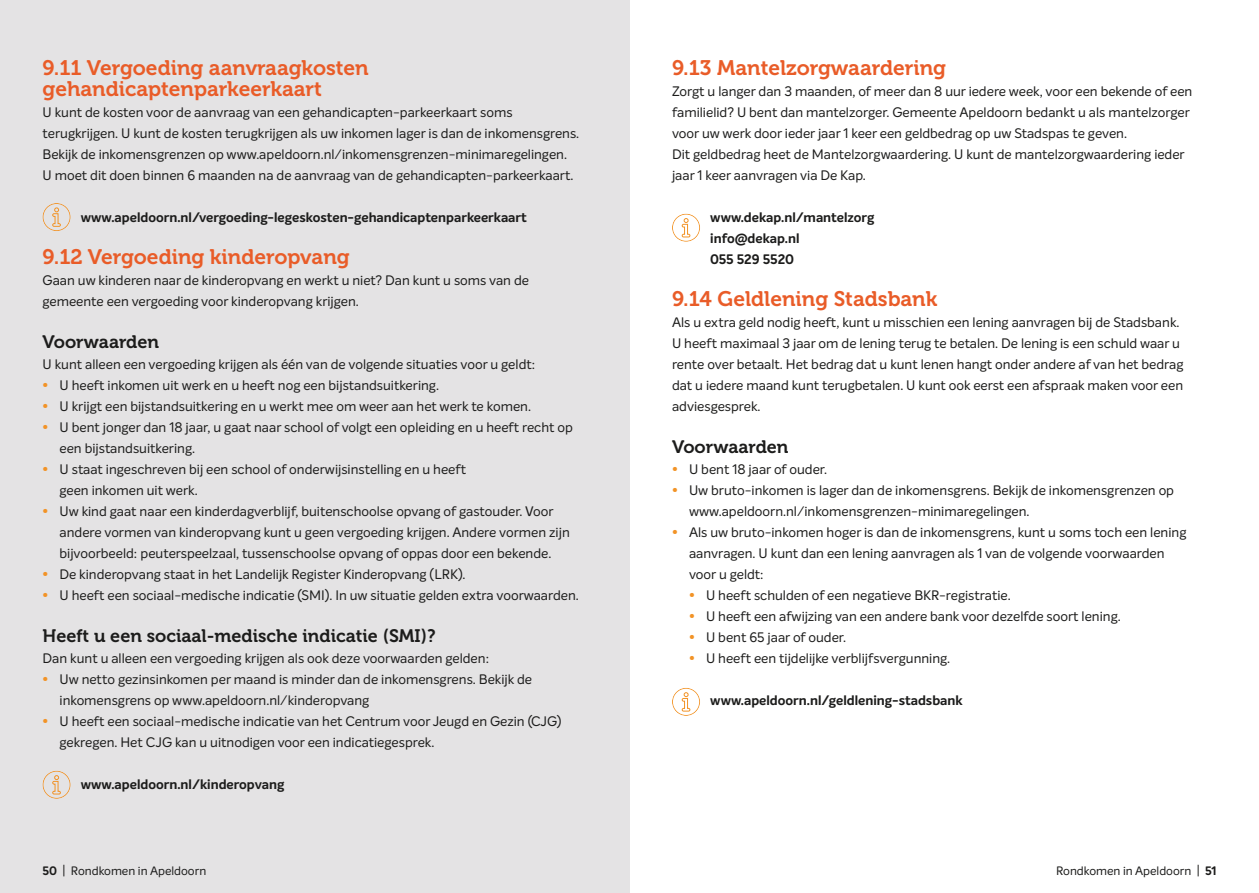
<style>
.page{position:relative;width:1259px;height:893px;background:#fff}
.page>*{position:absolute;margin:0;border:0;box-sizing:border-box;transform-origin:0 0}
.t1{font:21px/21px "Museo 700";color:#e95c28}
.t2{font:18px "Museo 700";color:#1c1c1b}
.t3{font:13.5px/21px "Intelo";color:#1c1c1b}
.t4{font:700 13.5px/21px "Intelo";color:#1c1c1b}
.t5{font:12px "Intelo";color:#1c1c1b}
.s1{font-weight:700;color:#f29326}
.s2{font-weight:700}
</style>
<div class="page">
<div style="left:0;top:0;width:629px;height:893px;background:#e4e3e4"></div>
<div style="left:43px;top:203px;width:28px;height:28px;border:1px solid #f29326;border-radius:50%"></div>
<svg style="left:52px;top:207px;width:9px;height:20px"></svg>
<div style="left:672px;top:214px;width:28px;height:28px;border:1px solid #f29326;border-radius:50%"></div>
<svg style="left:681px;top:218px;width:9px;height:20px"></svg>
<div style="left:672px;top:688px;width:28px;height:28px;border:1px solid #f29326;border-radius:50%"></div>
<svg style="left:681px;top:692px;width:9px;height:20px"></svg>
<div style="left:43px;top:771px;width:28px;height:28px;border:1px solid #f29326;border-radius:50%"></div>
<svg style="left:52px;top:775px;width:9px;height:20px"></svg>
<h1 class="t1" style="left:43px;top:58px;width:328px">9.11 Vergoeding aanvraagkosten gehandicaptenparkeerkaart</h1>
<p class="t3" style="left:43px;top:102px;width:538px">U kunt de kosten voor de aanvraag van een gehandicapten-parkeerkaart soms terugkrijgen. U kunt de kosten terugkrijgen als uw inkomen lager is dan de inkomensgrens.<br>Bekijk de inkomensgrenzen op www.apeldoorn.nl/inkomensgrenzen-minimaregelingen.<br>U moet dit doen binnen 6 maanden na de aanvraag van de gehandicapten-parkeerkaart.</p>
<p class="t4" style="left:81px;top:207px;width:447px">www.apeldoorn.nl/vergoeding-legeskosten-gehandicaptenparkeerkaart</p>
<h1 class="t1" style="left:43px;top:247px;width:309px">9.12 Vergoeding kinderopvang</h1>
<p class="t3" style="left:43px;top:270px;width:488px">Gaan uw kinderen naar de kinderopvang en werkt u niet? Dan kunt u soms van de gemeente een vergoeding voor kinderopvang krijgen.</p>
<h2 class="t2" style="left:43px;top:332px;width:118px">Voorwaarden</h2>
<p class="t3" style="left:43px;top:354px;width:494px">U kunt alleen een vergoeding krijgen als één van de volgende situaties voor u geldt:</p>
<p class="t3" style="left:43px;top:375px;width:398px"><span class="s1">•</span> U heeft inkomen uit werk en u heeft nog een bijstandsuitkering.</p>
<p class="t3" style="left:43px;top:396px;width:490px"><span class="s1">•</span> U krijgt een bijstandsuitkering en u werkt mee om weer aan het werk te komen.</p>
<p class="t3" style="left:60px;top:417px;width:515px;text-indent:-17px"><span class="s1">•</span> U bent jonger dan 18 jaar, u gaat naar school of volgt een opleiding en u heeft recht op een bijstandsuitkering.</p>
<p class="t3" style="left:60px;top:459px;width:408px;text-indent:-17px"><span class="s1">•</span> U staat ingeschreven bij een school of onderwijsinstelling en u heeft geen inkomen uit werk.</p>
<p class="t3" style="left:60px;top:501px;width:512px;text-indent:-17px"><span class="s1">•</span> Uw kind gaat naar een kinderdagverblijf, buitenschoolse opvang of gastouder. Voor andere vormen van kinderopvang kunt u geen vergoeding krijgen. Andere vormen zijn bijvoorbeeld: peuterspeelzaal, tussenschoolse opvang of oppas door een bekende.</p>
<p class="t3" style="left:43px;top:564px;width:424px"><span class="s1">•</span> De kinderopvang staat in het Landelijk Register Kinderopvang (LRK).</p>
<p class="t3" style="left:43px;top:585px;width:538px"><span class="s1">•</span> U heeft een sociaal-medische indicatie (SMI). In uw situatie gelden extra voorwaarden.</p>
<h2 class="t2" style="left:43px;top:626px;width:395px">Heeft u een sociaal-medische indicatie (SMI)?</h2>
<p class="t3" style="left:43px;top:648px;width:448px">Dan kunt u alleen een vergoeding krijgen als ook deze voorwaarden gelden:</p>
<p class="t3" style="left:60px;top:669px;width:474px;text-indent:-17px"><span class="s1">•</span> Uw netto gezinsinkomen per maand is minder dan de inkomensgrens. Bekijk de inkomensgrens op www.apeldoorn.nl/kinderopvang</p>
<p class="t3" style="left:60px;top:711px;width:503px;text-indent:-17px"><span class="s1">•</span> U heeft een sociaal-medische indicatie van het Centrum voor Jeugd en Gezin (CJG) gekregen. Het CJG kan u uitnodigen voor een indicatiegesprek.</p>
<p class="t4" style="left:81px;top:774px;width:205px">www.apeldoorn.nl/kinderopvang</p>
<p class="t5" style="left:43px;top:863px;width:165px"><span class="s2">50</span> | Rondkomen in Apeldoorn</p>
<h1 class="t1" style="left:672px;top:58px;width:276px">9.13 Mantelzorgwaardering</h1>
<p class="t3" style="left:672px;top:81px;width:522px">Zorgt u langer dan 3 maanden, of meer dan 8 uur iedere week, voor een bekende of een familielid? U bent dan mantelzorger. Gemeente Apeldoorn bedankt u als mantelzorger voor uw werk door ieder jaar 1 keer een geldbedrag op uw Stadspas te geven.<br>Dit geldbedrag heet de Mantelzorgwaardering. U kunt de mantelzorgwaardering ieder jaar 1 keer aanvragen via De Kap.</p>
<p class="t4" style="left:710px;top:207px;width:166px">www.dekap.nl/mantelzorg info@dekap.nl<br>055 529 5520</p>
<h1 class="t1" style="left:672px;top:289px;width:267px">9.14 Geldlening Stadsbank</h1>
<p class="t3" style="left:672px;top:312px;width:513px">Als u extra geld nodig heeft, kunt u misschien een lening aanvragen bij de Stadsbank.<br>U heeft maximaal 3 jaar om de lening terug te betalen. De lening is een schuld waar u rente over betaalt. Het bedrag dat u kunt lenen hangt onder andere af van het bedrag dat u iedere maand kunt terugbetalen. U kunt ook eerst een afspraak maken voor een adviesgesprek.</p>
<h2 class="t2" style="left:672px;top:437px;width:118px">Voorwaarden</h2>
<p class="t3" style="left:672px;top:459px;width:157px"><span class="s1">•</span> U bent 18 jaar of ouder.</p>
<p class="t3" style="left:689px;top:480px;width:486px;text-indent:-17px"><span class="s1">•</span> Uw bruto-inkomen is lager dan de inkomensgrens. Bekijk de inkomensgrenzen op www.apeldoorn.nl/inkomensgrenzen-minimaregelingen.</p>
<p class="t3" style="left:689px;top:522px;width:499px;text-indent:-17px"><span class="s1">•</span> Als uw bruto-inkomen hoger is dan de inkomensgrens, kunt u soms toch een lening aanvragen. U kunt dan een lening aanvragen als 1 van de volgende voorwaarden voor u geldt:</p>
<p class="t3" style="left:689px;top:585px;width:323px"><span class="s1">•</span> U heeft schulden of een negatieve BKR-registratie.</p>
<p class="t3" style="left:689px;top:606px;width:433px"><span class="s1">•</span> U heeft een afwijzing van een andere bank voor dezelfde soort lening.</p>
<p class="t3" style="left:689px;top:627px;width:159px"><span class="s1">•</span> U bent 65 jaar of ouder.</p>
<p class="t3" style="left:689px;top:648px;width:263px"><span class="s1">•</span> U heeft een tijdelijke verblijfsvergunning.</p>
<p class="t4" style="left:710px;top:690px;width:254px">www.apeldoorn.nl/geldlening-stadsbank</p>
<p class="t5" style="left:1056px;top:863px;width:162px">Rondkomen in Apeldoorn | <span class="s2">51</span></p>
</div>
